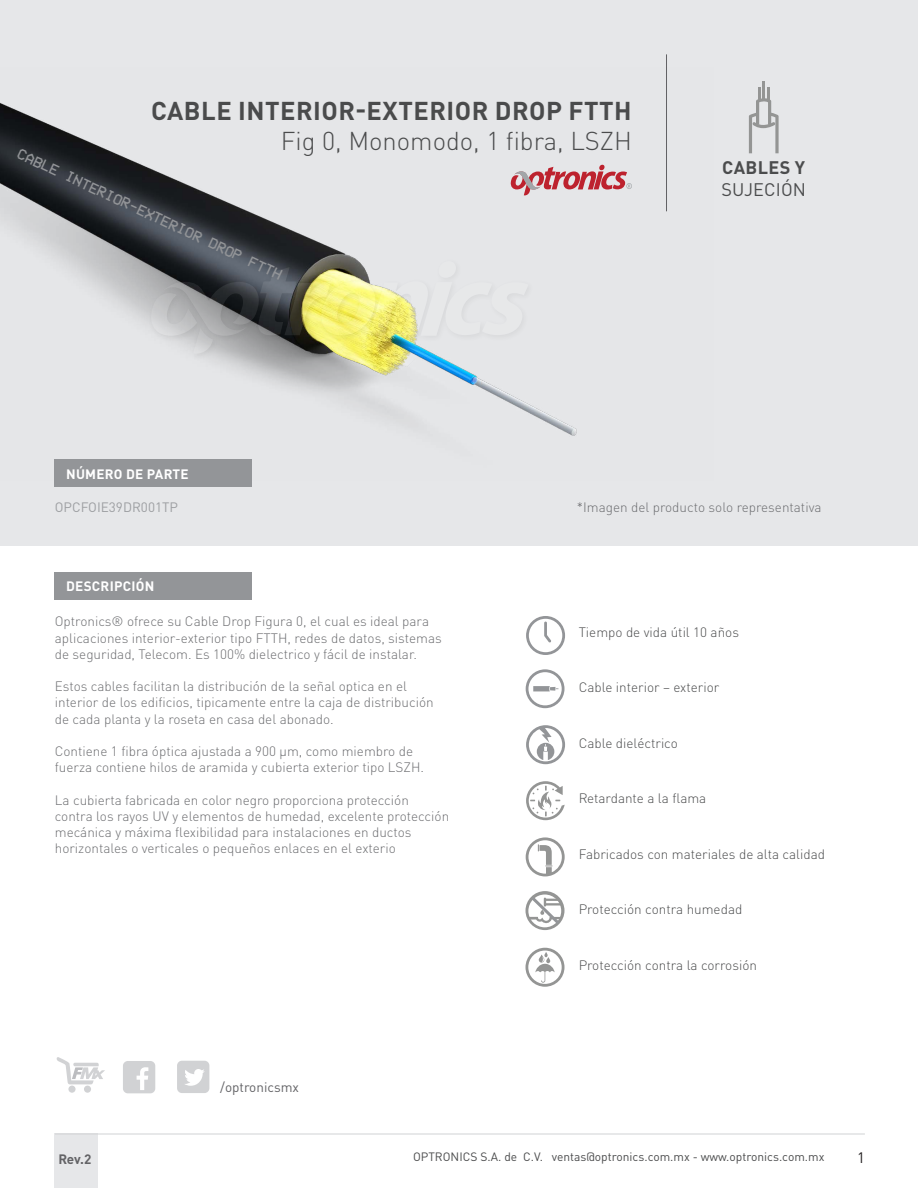
<style>
.page{position:relative;width:918px;height:1188px;background:#fff}
.page>*{position:absolute;margin:0;border:0;box-sizing:border-box;transform-origin:0 0}
.t1{font:700 25.5px "DIN Pro";letter-spacing:.02em;color:#4b4c4d}
.t2{font:300 25.5px "DIN Pro";color:#4b4c4d}
.t3{font:18px "DIN Pro";letter-spacing:.01em;color:#4b4c4d}
.t4{font:700 18px "DIN Pro";letter-spacing:.02em;color:#4b4c4d}
.t5{font:15px "VCROSD Mono";color:#939598}
.t6{font:15px "DIN Pro";color:#231f20}
.t7{font:300 13.5px/16.2px "DIN Pro";color:#6c6d70}
.t8{font:300 13.5px "DIN Pro";color:#4b4c4d}
.t9{font:700 13.5px "DIN Pro";letter-spacing:.02em;color:#fff}
.t10{font:13.5px "DIN Pro";color:#9d9fa2}
.t11{font:13.5px "DIN Pro";color:#636366}
.t12{font:700 13.5px "DIN Pro";color:#636366}
.t13{font:12px "DIN Pro";color:#4b4c4d}
</style>
<div class="page">
<div style="left:1px;top:0;width:917px;height:545px;background:#e6e7e9"></div>
<div style="left:54px;top:1134px;width:44px;height:54px;background:#e6e7e9"></div>
<hr style="left:55px;top:1134px;width:810px;height:1px;background:#d1d2d4">
<hr style="left:666px;top:54px;width:1px;height:157px;background:#636366">
<svg style="left:749px;top:81px;width:30px;height:72px"></svg>
<img style="left:0;top:68px;width:667px;height:412px">
<div style="left:54px;top:459px;width:198px;height:28px;background:#939598"></div>
<div style="left:68px;top:1086px;width:8px;height:7px;background:#d1d2d4;border-radius:50%"></div>
<div style="left:84px;top:1086px;width:7px;height:7px;background:#d1d2d4;border-radius:50%"></div>
<svg style="left:56px;top:1057px;width:49px;height:27px"></svg>
<div style="left:123px;top:1061px;width:32px;height:32px;background:#d1d2d4;border-radius:5px"></div>
<svg style="left:137px;top:1067px;width:11px;height:23px"></svg>
<div style="left:177px;top:1061px;width:32px;height:32px;background:#d1d2d4;border-radius:5px"></div>
<svg style="left:185px;top:1069px;width:20px;height:17px"></svg>
<svg style="left:526px;top:616px;width:39px;height:39px"></svg>
<img style="left:145px;top:255px;width:393px;height:108px">
<svg style="left:150px;top:261px;width:379px;height:93px"></svg>
<div style="left:54px;top:572px;width:197px;height:27px;background:#939598"></div>
<svg style="left:526px;top:725px;width:39px;height:39px"></svg>
<svg style="left:526px;top:669px;width:39px;height:39px"></svg>
<svg style="left:526px;top:781px;width:39px;height:39px"></svg>
<svg style="left:526px;top:837px;width:39px;height:39px"></svg>
<svg style="left:526px;top:948px;width:39px;height:39px"></svg>
<svg style="left:526px;top:891px;width:39px;height:39px"></svg>
<h1 class="t1" style="left:151px;top:89px;width:482px">CABLE INTERIOR-EXTERIOR DROP FTTH</h1>
<h1 class="t2" style="left:281px;top:121px;width:353px">Fig 0, Monomodo, 1 fibra, LSZH</h1>
<p class="t5" style="left:21px;top:146px;width:292px;rotate:25deg">CABLE INTERIOR-EXTERIOR DROP FTTH</p>
<p class="t9" style="left:66px;top:462px;width:124px">NÚMERO DE PARTE</p>
<h2 class="t4" style="left:722px;top:153px;width:84px">CABLES Y</h2>
<h2 class="t3" style="left:721px;top:177px;width:86px">SUJECIÓN</h2>
<p class="t10" style="left:55px;top:498px;width:125px">OPCFOIE39DR001TP</p>
<p class="t9" style="left:66px;top:575px;width:90px">DESCRIPCIÓN</p>
<p class="t7" style="left:55px;top:612px;width:388px">Optronics® ofrece su Cable Drop Figura 0, el cual es ideal para aplicaciones interior-exterior tipo FTTH, redes de datos, sistemas de seguridad, Telecom. Es 100% dielectrico y fácil de instalar.</p>
<p class="t7" style="left:55px;top:677px;width:380px">Estos cables facilitan la distribución de la señal optica en el interior de los edificios, tipicamente entre la caja de distribución de cada planta y la roseta en casa del abonado.</p>
<p class="t7" style="left:55px;top:742px;width:371px">Contiene 1 fibra óptica ajustada a 900 μm, como miembro de fuerza contiene hilos de aramida y cubierta exterior tipo LSZH.</p>
<p class="t7" style="left:55px;top:790px;width:396px">La cubierta fabricada en color negro proporciona protección contra los rayos UV y elementos de humedad, excelente protección mecánica y máxima flexibilidad para instalaciones en ductos horizontales o verticales o pequeños enlaces en el exterio</p>
<p class="t11" style="left:220px;top:1078px;width:80px">/optronicsmx</p>
<p class="t7" style="left:577px;top:497px;width:246px">*Imagen del producto solo representativa</p>
<p class="t8" style="left:579px;top:622px;width:162px">Tiempo de vida útil 10 años</p>
<p class="t8" style="left:579px;top:677px;width:142px">Cable interior – exterior</p>
<p class="t8" style="left:579px;top:733px;width:101px">Cable dieléctrico</p>
<p class="t8" style="left:579px;top:788px;width:129px">Retardante a la flama</p>
<p class="t8" style="left:579px;top:844px;width:248px">Fabricados con materiales de alta calidad</p>
<p class="t8" style="left:579px;top:899px;width:165px">Protección contra humedad</p>
<p class="t8" style="left:579px;top:955px;width:180px">Protección contra la corrosión</p>
<p class="t12" style="left:58px;top:1148px;width:34px">Rev.2</p>
<p class="t13" style="left:413px;top:1149px;width:413px">OPTRONICS S.A. de C.V. ventas@optronics.com.mx - www.optronics.com.mx</p>
<p class="t6" style="left:857px;top:1148px;width:9px">1</p>
</div>
